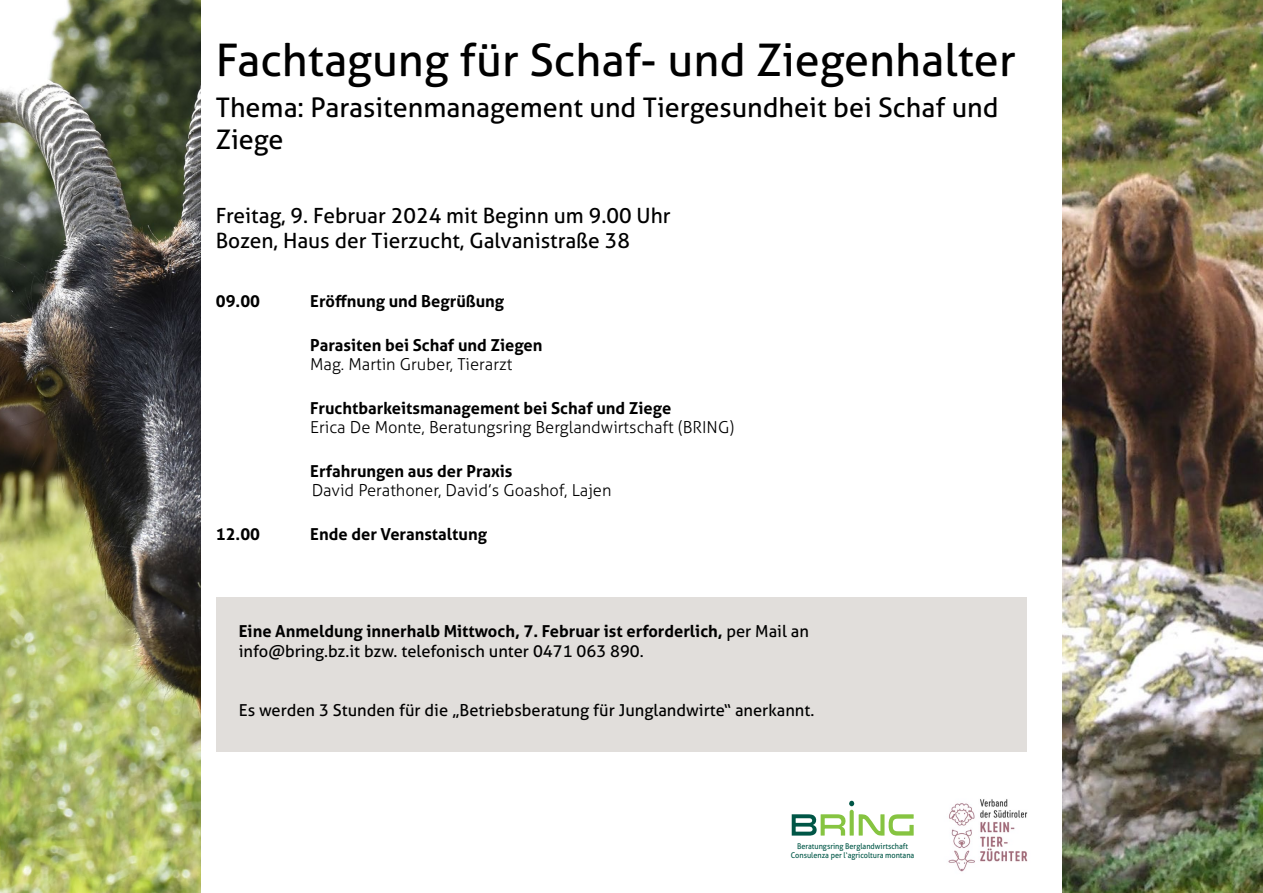
<style>
.page{position:relative;width:1263px;height:893px;background:#fff}
.page>*{position:absolute;margin:0;border:0;box-sizing:border-box;transform-origin:0 0}
.t1{font:45px "Aller";color:#000}
.t2{font:27px/32.4px "Aller";color:#000}
.t3{font:21px/25.2px "Aller";color:#000}
.t4{font:700 16.5px/19.8px "Aller";color:#000}
.t5{font:300 16.5px "Aller";color:#000}
.t6{font:16.5px "Aller";color:#000}
.t7{font:7.95px/8.1px "Aller";color:#005747;text-align:center;scale:.93 1}
.s1{font-weight:400}
</style>
<div class="page">
<div style="left:216px;top:597px;width:811px;height:155px;background:#e1dedb"></div>
<svg style="left:792px;top:801px;width:122px;height:35px"></svg>
<img style="left:948px;top:799px;width:80px;height:73px">
<img style="left:0;top:0;width:201px;height:893px">
<img style="left:1062px;top:0;width:201px;height:893px">
<h1 class="t1" style="left:216px;top:32px;width:801px">Fachtagung für Schaf- und Ziegenhalter</h1>
<h2 class="t2" style="left:216px;top:91px;width:784px">Thema: Parasitenmanagement und Tiergesundheit bei Schaf und<br>Ziege</h2>
<p class="t3" style="left:216px;top:203px;width:456px">Freitag, 9. Februar 2024 mit Beginn um 9.00 Uhr<br>Bozen, Haus der Tierzucht, Galvanistraße 38</p>
<p class="t4" style="left:216px;top:291px;width:46px">09.00</p>
<p class="t4" style="left:310px;top:291px;width:195px">Eröffnung und Begrüßung</p>
<p class="t4" style="left:310px;top:335px;width:234px">Parasiten bei Schaf und Ziegen</p>
<p class="t5" style="left:310px;top:355px;width:204px">Mag. Martin Gruber, Tierarzt</p>
<p class="t4" style="left:310px;top:398px;width:362px">Fruchtbarkeitsmanagement bei Schaf und Ziege</p>
<p class="t5" style="left:310px;top:418px;width:425px">Erica De Monte, Beratungsring Berglandwirtschaft (BRING)</p>
<p class="t4" style="left:310px;top:461px;width:204px">Erfahrungen aus der Praxis</p>
<p class="t5" style="left:312px;top:481px;width:301px">David Perathoner, David’s Goashof, Lajen</p>
<p class="t4" style="left:216px;top:524px;width:46px">12.00</p>
<p class="t4" style="left:310px;top:524px;width:178px">Ende der Veranstaltung</p>
<p class="t4" style="left:239px;top:621px;width:572px">Eine Anmeldung innerhalb Mittwoch, 7. Februar ist erforderlich, <span class="s1">per Mail an info@bring.bz.it bzw. telefonisch unter 0471 063 890.</span></p>
<p class="t6" style="left:239px;top:701px;width:577px">Es werden 3 Stunden für die „Betriebsberatung für Junglandwirte“ anerkannt.</p>
<p class="t7" style="left:791px;top:843px;width:134px">Beratungsring Berglandwirtschaft<br>Consulenza per l‘agricoltura montana</p>
</div>
